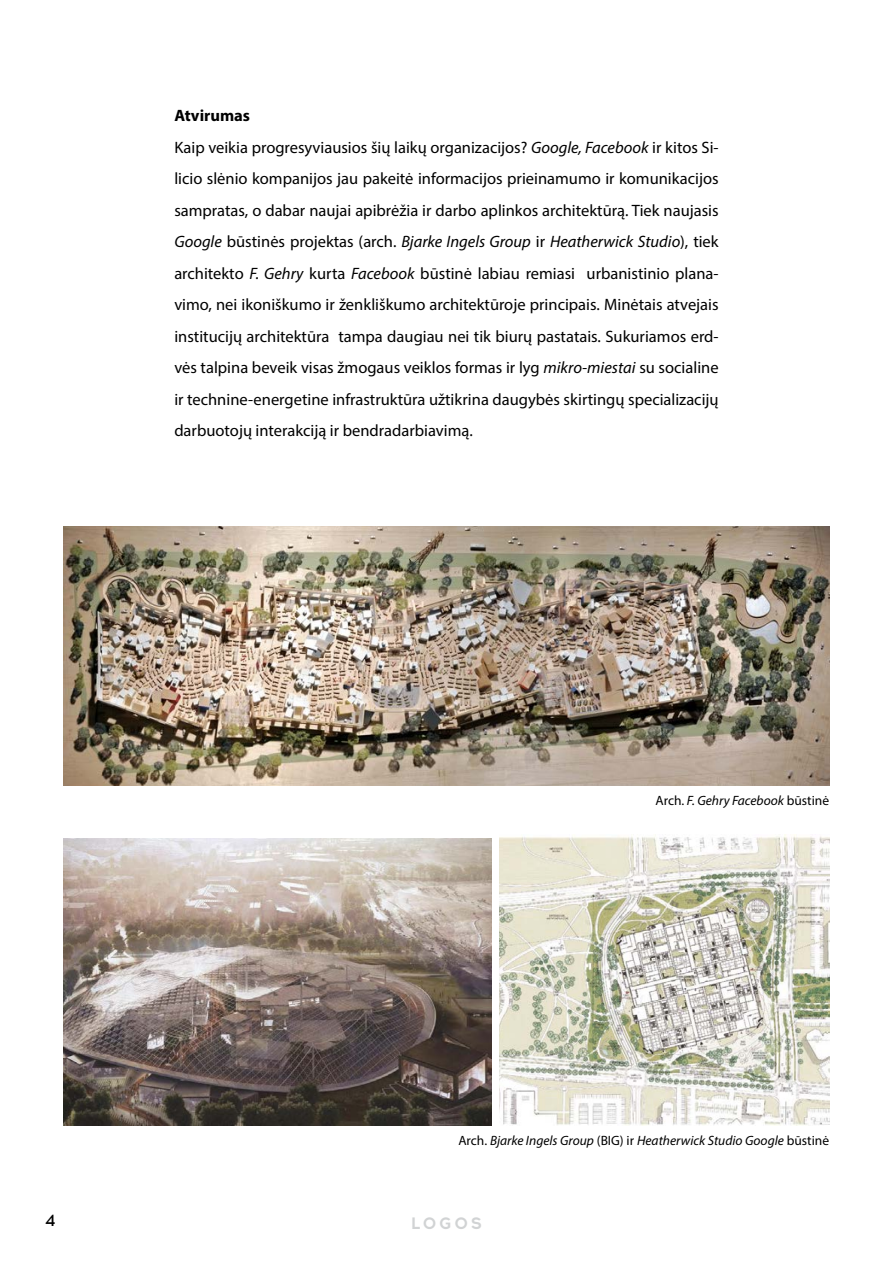
<style>
.page{position:relative;width:893px;height:1263px;background:#fff}
.page>*{position:absolute;margin:0;border:0;box-sizing:border-box;transform-origin:0 0}
.t1{font:16.5px/31.5px "Myriad Pro";color:#000}
.t2{font:700 16.5px "Acrom";letter-spacing:.16em;color:#d1d3d4}
.t3{font:500 16.5px "Acrom";color:#000}
.t4{font:italic 13.5px "Myriad Pro";color:#000}
.s1{font-weight:700}
.s2{font-style:italic}
.s3{font-style:normal}
</style>
<div class="page">
<img style="left:64px;top:527px;width:765px;height:258px">
<img style="left:499px;top:835px;width:330px;height:290px">
<img style="left:64px;top:838px;width:427px;height:287px">
<p class="t1" style="left:174px;top:100px;width:546px"><span class="s1">Atvirumas<br></span>Kaip veikia progresyviausios šių laikų organizacijos? <span class="s2">Google, Facebook</span> ir kitos Si&shy;licio slėnio kompanijos jau pakeitė informacijos prieinamumo ir komunikacijos sampratas, o dabar naujai apibrėžia ir darbo aplinkos architektūrą. Tiek naujasis <span class="s2">Google</span> būstinės projektas (arch. <span class="s2">Bjarke Ingels Group</span> ir <span class="s2">Heatherwick Studio</span>), tiek architekto <span class="s2">F. Gehry</span> kurta <span class="s2">Facebook</span> būstinė labiau remiasi urbanistinio plana&shy;vimo, nei ikoniškumo ir ženkliškumo architektūroje principais. Minėtais atvejais institucijų architektūra tampa daugiau nei tik biurų pastatais. Sukuriamos erd&shy;vės talpina beveik visas žmogaus veiklos formas ir lyg <span class="s2">mikro-miestai</span> su socialine ir technine-energetine infrastruktūra užtikrina daugybės skirtingų specializacijų darbuotojų interakciją ir bendradarbiavimą.</p>
<p class="t3" style="left:45px;top:1209px;width:12px">4</p>
<p class="t4" style="left:656px;top:792px;width:175px"><span class="s3">Arch.</span> F. Gehry Facebook <span class="s3">būstinė</span></p>
<p class="t4" style="left:458px;top:1132px;width:372px"><span class="s3">Arch.</span> Bjarke Ingels Group <span class="s3">(BIG) ir</span> Heatherwick Studio Google <span class="s3">būstinė</span></p>
<p class="t2" style="left:411px;top:1212px;width:73px">LOGOS</p>
</div>
